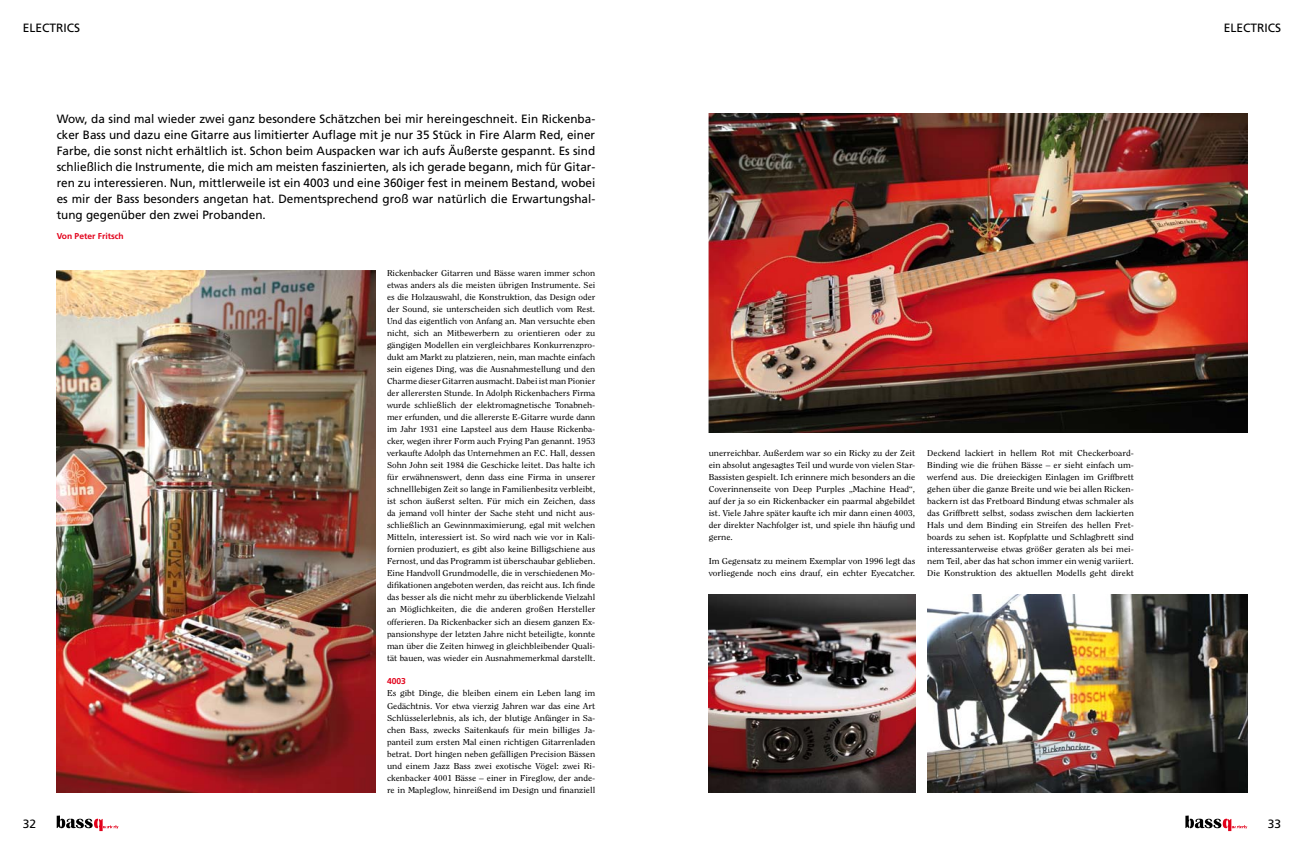
<style>
.page{position:relative;width:1304px;height:851px;background:#fff}
.page>*{position:absolute;margin:0;border:0;box-sizing:border-box;transform-origin:0 0}
.t1{font:12px/16px "Frutiger";color:#000;text-align:justify}
.t2{font:8.5px/12px "Clearface Std";color:#000;text-align:justify;scale:1.08 1}
.t3{font:8.5px/12px "Clearface Std";color:#000;text-align:justify;scale:1.1 1}
.t4{font:700 8.5px "Frutiger";color:#e2001a}
</style>
<div class="page">
<svg style="left:1185px;top:815px;width:62px;height:15px"></svg>
<svg style="left:57px;top:815px;width:62px;height:15px"></svg>
<img style="left:57px;top:270px;width:318px;height:522px">
<img style="left:709px;top:113px;width:538px;height:319px">
<img style="left:927px;top:594px;width:320px;height:198px">
<img style="left:709px;top:594px;width:207px;height:198px">
<h1 class="t1" style="left:23px;top:20px;width:59px">ELECTRICS</h1>
<p class="t1" style="left:57px;top:110px;width:540px">Wow, da sind mal wieder zwei ganz besondere Schätzchen bei mir hereingeschneit. Ein Rickenba&shy;cker Bass und dazu eine Gitarre aus limitierter Auflage mit je nur 35 Stück in Fire Alarm Red, einer Farbe, die sonst nicht erhältlich ist. Schon beim Auspacken war ich aufs Äußerste gespannt. Es sind schließlich die Instrumente, die mich am meisten faszinierten, als ich gerade begann, mich für Gitar&shy;ren zu interessieren. Nun, mittlerweile ist ein 4003 und eine 360iger fest in meinem Bestand, wobei es mir der Bass besonders angetan hat. Dementsprechend groß war natürlich die Erwartungshal&shy;tung gegenüber den zwei Probanden.</p>
<p class="t4" style="left:57px;top:231px;width:69px">Von Peter Fritsch</p>
<p class="t2" style="left:387px;top:267px;width:194px">Rickenbacker Gitarren und Bässe waren immer schon etwas anders als die meisten übrigen Instrumente. Sei es die Holzauswahl, die Konstruktion, das Design oder der Sound, sie unterscheiden sich deutlich vom Rest.<br>Und das eigentlich von Anfang an. Man versuchte eben nicht, sich an Mitbewerbern zu orientieren oder zu gängigen Modellen ein vergleichbares Konkurrenzpro&shy;dukt am Markt zu platzieren, nein, man machte einfach sein eigenes Ding, was die Ausnahmestellung und den Charme dieser Gitarren ausmacht. Dabei ist man Pionier der allerersten Stunde. In Adolph Rickenbachers Firma wurde schließlich der elektromagnetische Tonabneh&shy;mer erfunden, und die allererste E-Gitarre wurde dann im Jahr 1931 eine Lapsteel aus dem Hause Rickenba&shy;cker, wegen ihrer Form auch Frying Pan genannt. 1953 verkaufte Adolph das Unternehmen an F.C. Hall, dessen Sohn John seit 1984 die Geschicke leitet. Das halte ich für erwähnenswert, denn dass eine Firma in unserer schnelllebigen Zeit so lange in Familienbesitz verbleibt, ist schon äußerst selten. Für mich ein Zeichen, dass da jemand voll hinter der Sache steht und nicht aus&shy;schließlich an Gewinnmaximierung, egal mit welchen Mitteln, interessiert ist. So wird nach wie vor in Kali&shy;fornien produziert, es gibt also keine Billigschiene aus Fernost, und das Programm ist überschaubar geblieben.<br>Eine Handvoll Grundmodelle, die in verschiedenen Mo&shy;difikationen angeboten werden, das reicht aus. Ich finde das besser als die nicht mehr zu überblickende Vielzahl an Möglichkeiten, die die anderen großen Hersteller offerieren. Da Rickenbacker sich an diesem ganzen Ex&shy;pansionshype der letzten Jahre nicht beteiligte, konnte man über die Zeiten hinweg in gleichbleibender Quali&shy;tät bauen, was wieder ein Ausnahmemerkmal darstellt.</p>
<p class="t4" style="left:387px;top:676px;width:20px">4003</p>
<p class="t3" style="left:387px;top:687px;width:191px">Es gibt Dinge, die bleiben einem ein Leben lang im Gedächtnis. Vor etwa vierzig Jahren war das eine Art Schlüsselerlebnis, als ich, der blutige Anfänger in Sa&shy;chen Bass, zwecks Saitenkaufs für mein billiges Ja&shy;panteil zum ersten Mal einen richtigen Gitarrenladen betrat. Dort hingen neben gefälligen Precision Bässen und einem Jazz Bass zwei exotische Vögel: zwei Ri&shy;ckenbacker 4001 Bässe – einer in Fireglow, der ande&shy;re in Mapleglow, hinreißend im Design und finanziell</p>
<h1 class="t1" style="left:1224px;top:20px;width:8px">electrics</h1>
<p class="t3" style="left:709px;top:447px;width:189px">unerreichbar. Außerdem war so ein Ricky zu der Zeit ein absolut angesagtes Teil und wurde von vielen Star-Bassisten gespielt. Ich erinnere mich besonders an die Coverinnenseite von Deep Purples „Machine Head“, auf der ja so ein Rickenbacker ein paarmal abgebildet ist. Viele Jahre später kaufte ich mir dann einen 4003, der direkter Nachfolger ist, und spiele ihn häufig und gerne.</p>
<p class="t3" style="left:709px;top:555px;width:189px">Im Gegensatz zu meinem Exemplar von 1996 legt das vorliegende noch eins drauf, ein echter Eyecatcher.</p>
<p class="t3" style="left:927px;top:447px;width:189px">Deckend lackiert in hellem Rot mit Checkerboard-Binding wie die frühen Bässe – er sieht einfach um&shy;werfend aus. Die dreieckigen Einlagen im Griffbrett gehen über die ganze Breite und wie bei allen Ricken&shy;backern ist das Fretboard Bindung etwas schmaler als das Griffbrett selbst, sodass zwischen dem lackierten Hals und dem Binding ein Streifen des hellen Fret&shy;boards zu sehen ist. Kopfplatte und Schlagbrett sind interessanterweise etwas größer geraten als bei mei&shy;nem Teil, aber das hat schon immer ein wenig variiert.<br>Die Konstruktion des aktuellen Modells geht direkt</p>
<h1 class="t1" style="left:23px;top:815px;width:15px">32</h1>
<h1 class="t1" style="left:1268px;top:815px;width:15px">33</h1>
</div>
